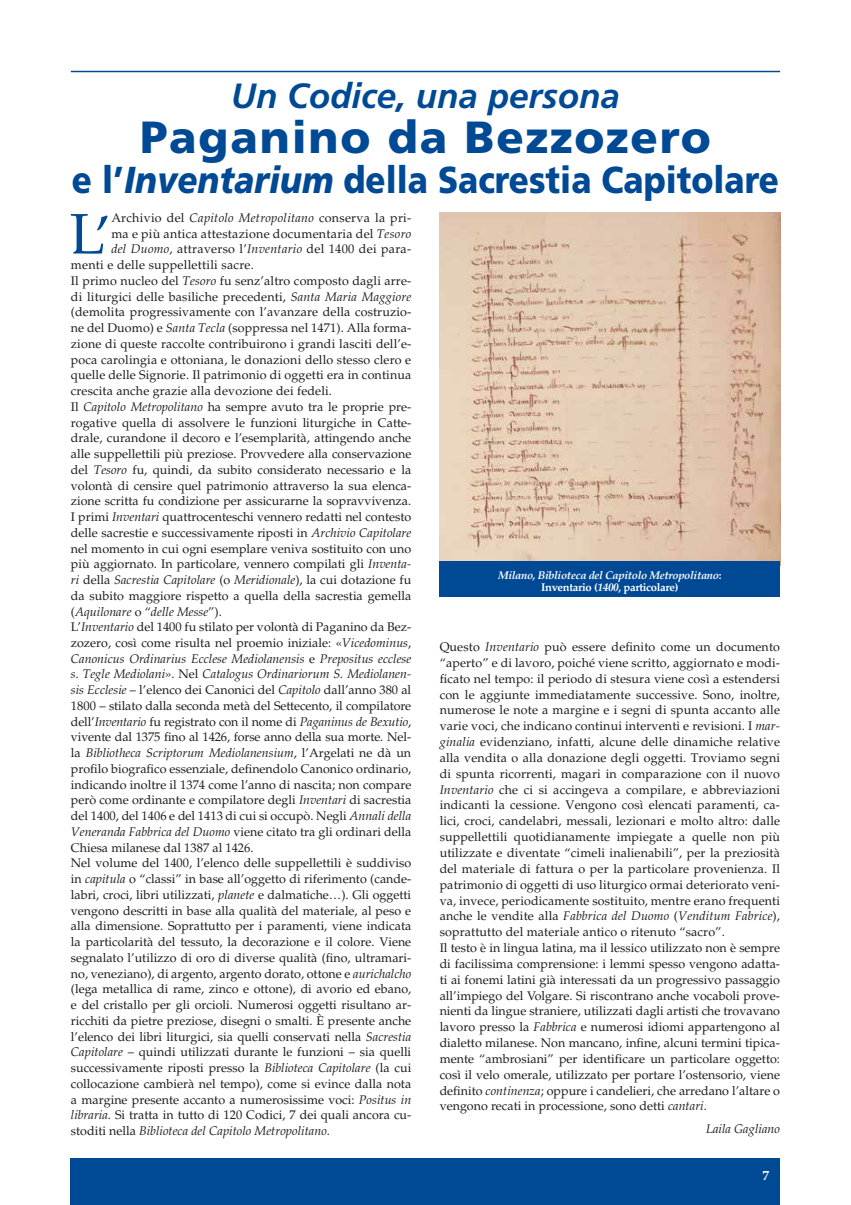
<style>
.page{position:relative;width:851px;height:1205px;background:#fff}
.page>*{position:absolute;margin:0;border:0;box-sizing:border-box;transform-origin:0 0}
.t1{font:57.12px "Palatino";color:#004994}
.t2{font:900 45px "Frutiger";letter-spacing:.04em;color:#004994}
.t3{font:900 37.5px "Frutiger";color:#004994;scale:.88 1}
.t4{font:italic 700 35px "Frutiger";color:#004994}
.t5{font:700 13.75px "Palatino";color:#fff}
.t6{font:12.5px/15.9px "Palatino";color:#1d1d1b}
.t7{font:italic 12.5px "Palatino";color:#1d1d1b}
.t8{font:12.5px "Palatino";letter-spacing:.02em;color:#1d1d1b}
.t9{font:italic 700 11.25px/12.5px "Palatino";letter-spacing:-.03em;color:#fff;text-align:center}
.s1{font-style:italic}
.s2{font-style:normal}
.s3{font-style:inherit}
</style>
<div class="page">
<div style="left:71px;top:1159px;width:709px;height:46px;background:#004994"></div>
<hr style="left:71px;top:71px;width:709px;height:1px;background:#004994">
<img style="left:439px;top:213px;width:341px;height:349px">
<div style="left:439px;top:562px;width:341px;height:35px;background:#004994"></div>
<h3 class="t4" style="left:231px;top:75px;width:390px">Un Codice, una persona</h3>
<h2 class="t2" style="left:140px;top:110px;width:572px">Paganino da Bezzozero</h2>
<h3 class="t3" style="left:72px;top:157px;width:805px">e l’<span class="s1">Inventarium</span> della Sacrestia Capitolare</h3>
<h1 class="t1" style="left:70px;top:202px;width:42px">L’</h1>
<p class="t8" style="left:111px;top:211px;width:301px">Archivio del <span class="s1">Capitolo Metropolitano</span> conserva la pri-</p>
<p class="t8" style="left:111px;top:226px;width:301px">ma e più antica attestazione documentaria del <span class="s1">Tesoro</span></p>
<p class="t8" style="left:111px;top:242px;width:301px"><span class="s1">del Duomo</span>, attraverso l’<span class="s1">Inventario</span> del 1400 dei para-</p>
<p class="t8" style="left:71px;top:258px;width:184px">menti e delle suppellettili sacre.</p>
<p class="t6" style="left:71px;top:273px;width:342px">Il primo nucleo del <span class="s1">Tesoro</span> fu senz’altro composto dagli arre-</p>
<p class="t6" style="left:71px;top:289px;width:342px">di liturgici delle basiliche precedenti, <span class="s1">Santa Maria Maggiore</span></p>
<p class="t6" style="left:71px;top:304px;width:342px">(demolita progressivamente con l’avanzare della costruzio-</p>
<p class="t6" style="left:71px;top:320px;width:342px">ne del Duomo) e <span class="s1">Santa Tecla</span> (soppressa nel 1471). Alla forma-</p>
<p class="t6" style="left:71px;top:336px;width:342px">zione di queste raccolte contribuirono i grandi lasciti dell’e-</p>
<p class="t6" style="left:71px;top:352px;width:342px">poca carolingia e ottoniana, le donazioni dello stesso clero e</p>
<p class="t6" style="left:71px;top:367px;width:342px">quelle delle Signorie. Il patrimonio di oggetti era in continua</p>
<p class="t6" style="left:71px;top:383px;width:262px">crescita anche grazie alla devozione dei fedeli.</p>
<p class="t6" style="left:71px;top:399px;width:342px">Il <span class="s1">Capitolo Metropolitano</span> ha sempre avuto tra le proprie pre-</p>
<p class="t6" style="left:71px;top:415px;width:342px">rogative quella di assolvere le funzioni liturgiche in Catte-</p>
<p class="t6" style="left:71px;top:430px;width:342px">drale, curandone il decoro e l’esemplarità, attingendo anche</p>
<p class="t6" style="left:71px;top:446px;width:342px">alle suppellettili più preziose. Provvedere alla conservazione</p>
<p class="t6" style="left:71px;top:462px;width:342px">del <span class="s1">Tesoro</span> fu, quindi, da subito considerato necessario e la</p>
<p class="t6" style="left:71px;top:478px;width:342px">volontà di censire quel patrimonio attraverso la sua elenca-</p>
<p class="t6" style="left:71px;top:493px;width:342px">zione scritta fu condizione per assicurarne la sopravvivenza.</p>
<p class="t6" style="left:71px;top:509px;width:342px">I primi <span class="s1">Inventari</span> quattrocenteschi vennero redatti nel contesto</p>
<p class="t6" style="left:71px;top:525px;width:342px">delle sacrestie e successivamente riposti in <span class="s1">Archivio Capitolare</span></p>
<p class="t6" style="left:71px;top:540px;width:342px">nel momento in cui ogni esemplare veniva sostituito con uno</p>
<p class="t6" style="left:71px;top:556px;width:342px">più aggiornato. In particolare, vennero compilati gli <span class="s1">Inventa-</span></p>
<p class="t7" style="left:71px;top:572px;width:342px">ri <span class="s2">della</span> Sacrestia Capitolare <span class="s2">(o</span> Meridionale<span class="s2">), la cui dotazione fu</span></p>
<p class="t6" style="left:71px;top:588px;width:342px">da subito maggiore rispetto a quella della sacrestia gemella</p>
<p class="t7" style="left:71px;top:604px;width:152px"><span class="s2">(</span>Aquilonare <span class="s2">o “</span>delle Messe<span class="s2">”).</span></p>
<p class="t6" style="left:71px;top:619px;width:342px">L’<span class="s1">Inventario</span> del 1400 fu stilato per volontà di Paganino da Bez-</p>
<p class="t6" style="left:71px;top:635px;width:342px">zozero, così come risulta nel proemio iniziale: «<span class="s1">Vicedominus</span>,</p>
<p class="t7" style="left:71px;top:651px;width:342px">Canonicus Ordinarius Ecclese Mediolanensis <span class="s2">e</span> Prepositus ecclese</p>
<p class="t7" style="left:71px;top:667px;width:342px">s. Tegle Mediolani<span class="s2">». Nel</span> Catalogus Ordinariorum S. Mediolanen-</p>
<p class="t6" style="left:71px;top:682px;width:342px"><span class="s1">sis Ecclesie</span> – l’elenco dei Canonici del <span class="s1">Capitolo</span> dall’anno 380 al</p>
<p class="t6" style="left:71px;top:698px;width:342px">1800 – stilato dalla seconda metà del Settecento, il compilatore</p>
<p class="t6" style="left:71px;top:714px;width:342px">dell’<span class="s1">Inventario</span> fu registrato con il nome di <span class="s1">Paganinus de Bexutio</span>,</p>
<p class="t6" style="left:71px;top:729px;width:342px">vivente dal 1375 fino al 1426, forse anno della sua morte. Nel-</p>
<p class="t7" style="left:71px;top:746px;width:342px"><span class="s2">la</span> Bibliotheca Scriptorum Mediolanensium<span class="s2">, l’Argelati ne dà un</span></p>
<p class="t6" style="left:71px;top:761px;width:342px">profilo biografico essenziale, definendolo Canonico ordinario,</p>
<p class="t6" style="left:71px;top:777px;width:342px">indicando inoltre il 1374 come l’anno di nascita; non compare</p>
<p class="t6" style="left:71px;top:792px;width:342px">però come ordinante e compilatore degli <span class="s1">Inventari</span> di sacrestia</p>
<p class="t6" style="left:71px;top:808px;width:342px">del 1400, del 1406 e del 1413 di cui si occupò. Negli <span class="s1">Annali della</span></p>
<p class="t6" style="left:71px;top:824px;width:342px"><span class="s1">Veneranda Fabbrica del Duomo</span> viene citato tra gli ordinari della</p>
<p class="t6" style="left:71px;top:839px;width:184px">Chiesa milanese dal 1387 al 1426.</p>
<p class="t6" style="left:71px;top:855px;width:342px">Nel volume del 1400, l’elenco delle suppellettili è suddiviso</p>
<p class="t6" style="left:71px;top:871px;width:342px">in <span class="s1">capitula</span> o “classi” in base all’oggetto di riferimento (cande-</p>
<p class="t6" style="left:71px;top:887px;width:342px">labri, croci, libri utilizzati, <span class="s1">planete</span> e dalmatiche…). Gli oggetti</p>
<p class="t6" style="left:71px;top:902px;width:342px">vengono descritti in base alla qualità del materiale, al peso e</p>
<p class="t6" style="left:71px;top:918px;width:342px">alla dimensione. Soprattutto per i paramenti, viene indicata</p>
<p class="t6" style="left:71px;top:934px;width:342px">la particolarità del tessuto, la decorazione e il colore. Viene</p>
<p class="t6" style="left:71px;top:950px;width:342px">segnalato l’utilizzo di oro di diverse qualità (fino, ultramari-</p>
<p class="t6" style="left:71px;top:965px;width:342px">no, veneziano), di argento, argento dorato, ottone e <span class="s1">aurichalcho</span></p>
<p class="t6" style="left:71px;top:981px;width:342px">(lega metallica di rame, zinco e ottone), di avorio ed ebano,</p>
<p class="t6" style="left:71px;top:997px;width:342px">e del cristallo per gli orcioli. Numerosi oggetti risultano ar-</p>
<p class="t6" style="left:71px;top:1013px;width:342px">ricchiti da pietre preziose, disegni o smalti. È presente anche</p>
<p class="t6" style="left:71px;top:1028px;width:342px">l’elenco dei libri liturgici, sia quelli conservati nella <span class="s1">Sacrestia</span></p>
<p class="t6" style="left:71px;top:1044px;width:342px"><span class="s1">Capitolare</span> – quindi utilizzati durante le funzioni – sia quelli</p>
<p class="t6" style="left:71px;top:1060px;width:342px">successivamente riposti presso la <span class="s1">Biblioteca Capitolare</span> (la cui</p>
<p class="t6" style="left:71px;top:1076px;width:342px">collocazione cambierà nel tempo), come si evince dalla nota</p>
<p class="t6" style="left:71px;top:1091px;width:342px">a margine presente accanto a numerosissime voci: <span class="s1">Positus in</span></p>
<p class="t6" style="left:71px;top:1107px;width:342px"><span class="s1">libraria</span>. Si tratta in tutto di 120 Codici, 7 dei quali ancora cu-</p>
<p class="t7" style="left:71px;top:1123px;width:260px"><span class="s2">stoditi nella</span> Biblioteca del Capitolo Metropolitano<span class="s2">.</span></p>
<p class="t9" style="left:498px;top:569px;width:225px">Milano, Biblioteca del Capitolo Metropolitano<span class="s2">:<br>Inventario (</span><span class="s3">1400</span><span class="s2">, particolare)</span></p>
<p class="t6" style="left:439px;top:639px;width:342px">Questo <span class="s1">Inventario</span> può essere definito come un documento “aperto” e di lavoro, poiché viene scritto, aggiornato e modi&shy;ficato nel tempo: il periodo di stesura viene così a estendersi con le aggiunte immediatamente successive. Sono, inoltre, numerose le note a margine e i segni di spunta accanto alle varie voci, che indicano continui interventi e revisioni. I <span class="s1">mar&shy;ginalia</span> evidenziano, infatti, alcune delle dinamiche relative alla vendita o alla donazione degli oggetti. Troviamo segni di spunta ricorrenti, magari in comparazione con il nuovo <span class="s1">Inventario</span> che ci si accingeva a compilare, e abbreviazioni indicanti la cessione. Vengono così elencati paramenti, ca&shy;lici, croci, candelabri, messali, lezionari e molto altro: dalle suppellettili quotidianamente impiegate a quelle non più utilizzate e diventate “cimeli inalienabili”, per la preziosità del materiale di fattura o per la particolare provenienza. Il patrimonio di oggetti di uso liturgico ormai deteriorato veni&shy;va, invece, periodicamente sostituito, mentre erano frequenti anche le vendite alla <span class="s1">Fabbrica del Duomo</span> (<span class="s1">Venditum Fabrice</span>), soprattutto del materiale antico o ritenuto “sacro”.<br>Il testo è in lingua latina, ma il lessico utilizzato non è sempre di facilissima comprensione: i lemmi spesso vengono adatta&shy;ti ai fonemi latini già interessati da un progressivo passaggio all’impiego del Volgare. Si riscontrano anche vocaboli prove&shy;nienti da lingue straniere, utilizzati dagli artisti che trovavano lavoro presso la <span class="s1">Fabbrica</span> e numerosi idiomi appartengono al dialetto milanese. Non mancano, infine, alcuni termini tipica&shy;mente “ambrosiani” per identificare un particolare oggetto: così il velo omerale, utilizzato per portare l’ostensorio, viene definito <span class="s1">continenza</span>; oppure i candelieri, che arredano l’altare o vengono recati in processione, sono detti <span class="s1">cantari</span>.</p>
<p class="t7" style="left:706px;top:1122px;width:75px">Laila Gagliano</p>
<p class="t5" style="left:762px;top:1167px;width:8px">7</p>
</div>
